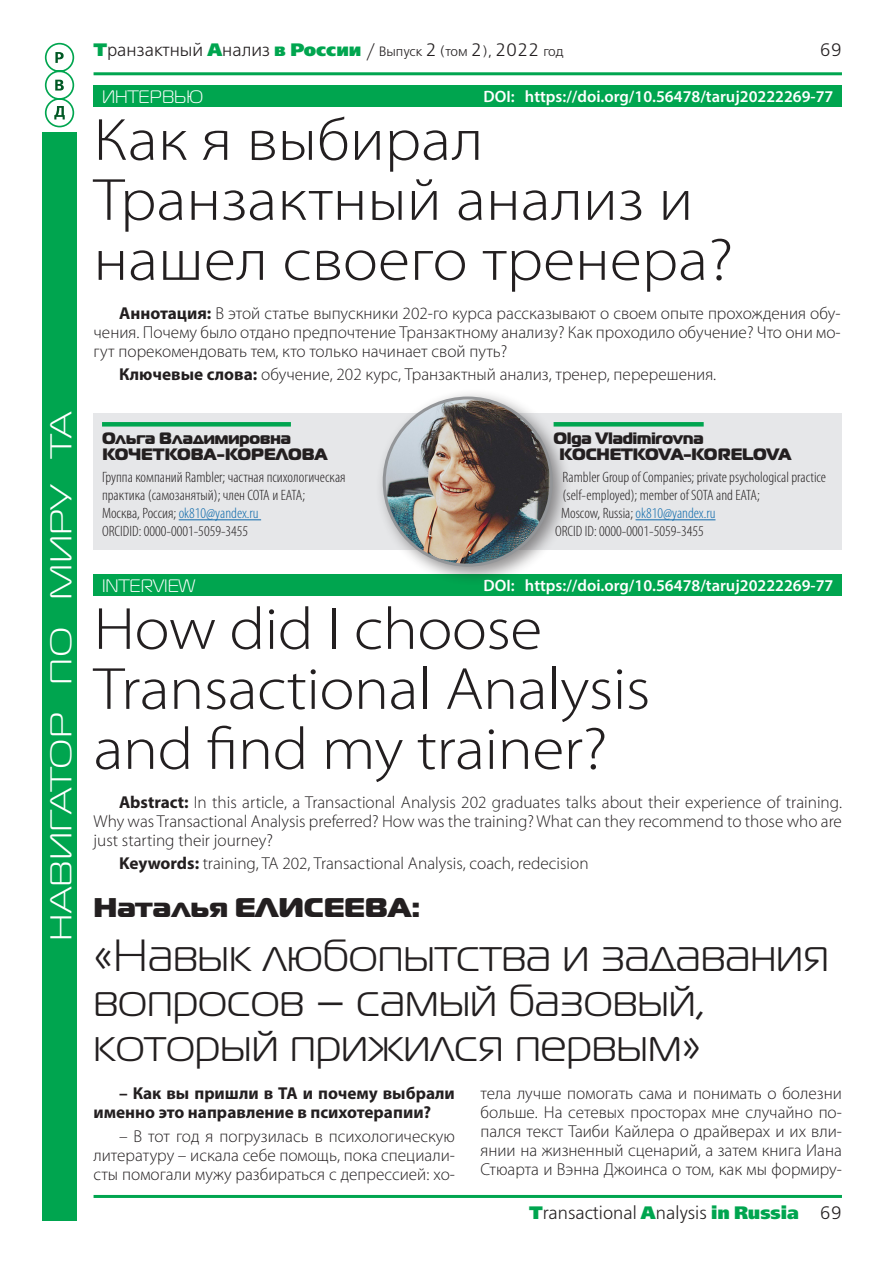
<style>
.page{position:relative;width:893px;height:1263px;background:#fff}
.page>*{position:absolute;margin:0;border:0;box-sizing:border-box;transform-origin:0 0}
.Заголовок{font:300 60px/60px "Myriad Pro";letter-spacing:-.01em;color:#231f20;scale:1.1 1}
.Заголовок_Навигатор{font:45px/45px "Magistral C";color:#231f20;scale:1.1 1}
.t1{font:30px "Magistral C";color:#fff;scale:1.3 1}
.Заголовок_Навигатор-2{font:27px "Magistral Black C";color:#231f20;scale:1.1 1}
.t2{font:18px "Free Set Light C";color:#231f20}
.Рубрика_Справка{font:18px "Magistral C";color:#fff}
.t3{font:300 17.25px/19px "Myriad Pro";color:#231f20;text-align:justify}
.Normal_Вопрос{font:700 17.25px/19px "Myriad Pro";color:#231f20}
.Рубрика_Справка-2{font:600 16.5px "Myriad Pro";color:#fff}
.Avtor{font:16.5px/16.5px "Magistral Black C";color:#231f20}
.Avtor_текст{font:300 condensed 15px/18px "Myriad Pro";color:#231f20;scale:1.05 1}
.Avtor_текст-2{font:300 condensed 15px "Myriad Pro";color:#0e6aab;scale:1.05 1}
.s1{font-family:"Free Set Extra Bold C";color:#00a54f}
.s2{font-size:13.5px}
.s3{font-weight:700}
.s4{color:#0e6aab}
.s5{color:#231f20}
</style>
<div class="page">
<svg style="left:44px;top:43px;width:31px;height:85px"></svg>
<hr style="left:94px;top:72px;width:748px;height:3px;background:#00a54f">
<div style="left:43px;top:132px;width:34px;height:1088px;background:#00a54f"></div>
<hr style="left:94px;top:1195px;width:748px;height:3px;background:#00a54f">
<div style="left:94px;top:85px;width:748px;height:21px;background:#00a54f"></div>
<div style="left:94px;top:574px;width:748px;height:21px;background:#00a54f"></div>
<div style="left:94px;top:413px;width:748px;height:137px;background:#e6e7e9"></div>
<div style="left:102px;top:422px;width:189px;height:5px;background:#00a54f"></div>
<hr style="left:179px;top:519px;width:82px;height:1px;background:#0e6aab">
<div style="left:554px;top:422px;width:150px;height:5px;background:#00a54f"></div>
<hr style="left:635px;top:519px;width:80px;height:1px;background:#0e6aab">
<div style="left:375px;top:389px;width:198px;height:197px;background:#231f20;opacity:.5"></div>
<img style="left:384px;top:400px;width:167px;height:165px">
<h3 class="t1" style="left:45px;top:940px;width:409px;rotate:-90deg">НАВИГАТОР ПО МИРУ ТА</h3>
<p class="t2" style="left:94px;top:41px;width:472px"><span class="s1">Т</span>ранзактный <span class="s1">А</span>нализ <span class="s1">в России</span> / <span class="s2">Выпуск</span> 2 <span class="s2">(том</span> 2<span class="s2">),</span> 2022 <span class="s2">год</span></p>
<p class="t2" style="left:820px;top:41px;width:24px">69</p>
<p class="Рубрика_Справка" style="left:102px;top:87px;width:103px">ИНТЕРВЬЮ</p>
<p class="Рубрика_Справка-2" style="left:484px;top:86px;width:351px">DOI: https://doi.org/10.56478/taruj20222269-77</p>
<p class="Заголовок" style="left:94px;top:109px;width:583px">Как я выбирал<br>Транзактный анализ и нашел своего тренера?</p>
<p class="t3" style="left:94px;top:304px;width:749px;text-indent:26px"><span class="s3">Аннотация:</span> В этой статье выпускники 202-го курса рассказывают о своем опыте прохождения обу&shy;чения. Почему было отдано предпочтение Транзактному анализу? Как проходило обучение? Что они мо&shy;гут порекомендовать тем, кто только начинает свой путь?</p>
<p class="t3" style="left:119px;top:365px;width:599px"><span class="s3">Ключевые слова:</span> обучение, 202 курс, Транзактный анализ, тренер, перерешения.</p>
<p class="Avtor" style="left:102px;top:429px;width:227px">Ольга Владимировна<br>КОЧЕТКОВА-КОРЕЛОВА</p>
<p class="Avtor_текст" style="left:102px;top:468px;width:233px">Группа компаний Rambler; частная психологическая практика (самозанятый); член СОТА и EATA; Москва, Россия; <span class="s4">ok810@yandex.ru<br></span>ORCIDID: 0000-0001-5059-3455</p>
<p class="Avtor" style="left:560px;top:429px;width:233px;text-indent:-6px">Olga Vladimirovna<br>KOCHETKOVA-KORELOVA</p>
<p class="Avtor_текст" style="left:563px;top:468px;width:252px">Rambler Group of Companies; private psychological practice</p>
<p class="Avtor_текст" style="left:563px;top:486px;width:189px">(self-employed); member of SOTA and EATA;</p>
<p class="Avtor_текст-2" style="left:561px;top:504px;width:149px"><span class="s5">Moscow, Russia;</span> ok810@yandex.ru</p>
<p class="Avtor_текст" style="left:555px;top:522px;width:143px">ORCID ID: 0000-0001-5059-3455</p>
<p class="Рубрика_Справка" style="left:102px;top:576px;width:95px">INTERVIEW</p>
<p class="Рубрика_Справка-2" style="left:484px;top:575px;width:351px">DOI: https://doi.org/10.56478/taruj20222269-77</p>
<p class="Заголовок" style="left:94px;top:598px;width:508px">How did I choose<br>Transactional Analysis and find my trainer?</p>
<p class="t3" style="left:94px;top:793px;width:750px;text-indent:26px"><span class="s3">Abstract:</span> In this article, a Transactional Analysis 202 graduates talks about their experience of training.<br>Why was Transactional Analysis preferred? How was the training? What can they recommend to those who are just starting their journey?</p>
<p class="t3" style="left:119px;top:854px;width:471px"><span class="s3">Keywords:</span> training, TA 202, Transactional Analysis, coach, redecision</p>
<p class="Заголовок_Навигатор-2" style="left:94px;top:890px;width:299px">Наталья ЕЛИСЕЕВА:</p>
<p class="Заголовок_Навигатор" style="left:94px;top:932px;width:670px">«Навык любопытства и задавания вопросов – самый базовый, который прижился первым»</p>
<p class="Normal_Вопрос" style="left:94px;top:1083px;width:363px;text-indent:26px">– Как вы пришли в ТА и почему выбрали именно это направление в психотерапии?</p>
<p class="t3" style="left:94px;top:1126px;width:363px;text-indent:26px">– В тот год я погрузилась в психологическую литературу – искала себе помощь, пока специали&shy;сты помогали мужу разбираться с депрессией: хо-</p>
<p class="t3" style="left:480px;top:1084px;width:363px">тела лучше помогать сама и понимать о болезни больше. На сетевых просторах мне случайно по&shy;пался текст Таиби Кайлера о драйверах и их вли&shy;янии на жизненный сценарий, а затем книга Иана Стюарта и Вэнна Джоинса о том, как мы формиру-</p>
<p class="t2" style="left:529px;top:1204px;width:314px"><span class="s1">T</span>ransactional <span class="s1">A</span>nalysis <span class="s1">in Russia</span> 69</p>
</div>
